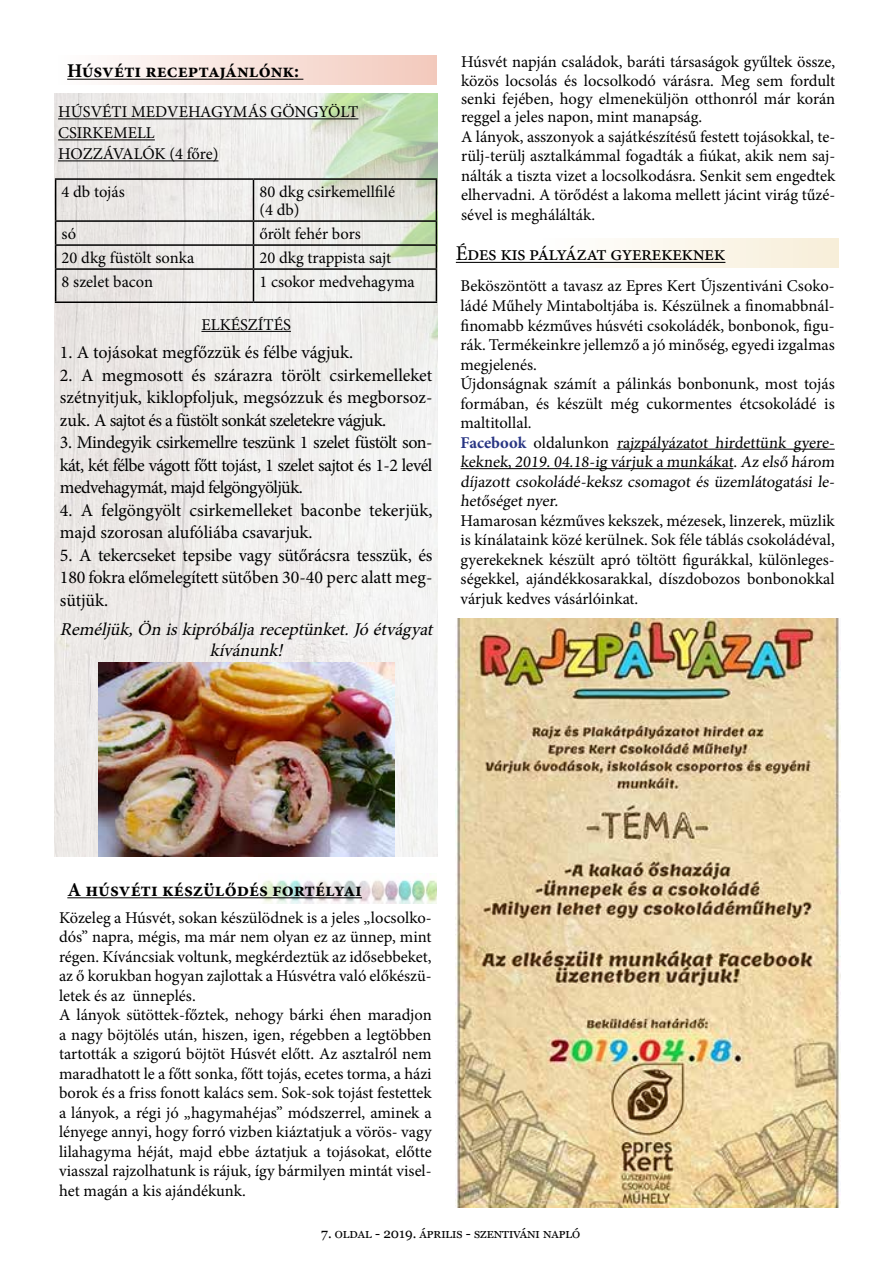
<style>
.page{position:relative;width:893px;height:1263px;background:#fff}
.page>*{position:absolute;margin:0;border:0;box-sizing:border-box;transform-origin:0 0}
.t1{font:21px "Minion Pro";letter-spacing:-.03em;color:#000}
.t2{font:700 19.5px "Minion Pro";color:#000}
.t3{font:18px/22.5px "Minion Pro";letter-spacing:-.01em;color:#000;text-align:justify}
.t4{font:italic 18px/21.6px "Minion Pro";color:#000;text-align:center}
.t5{font:16.5px/19.5px "Minion Pro";letter-spacing:-.005em;color:#000}
.t6{font:13.5px "Georgia";color:#000}
.s1{font-weight:700;color:#283583}
</style>
<div class="page">
<img style="left:55px;top:94px;width:382px;height:762px">
<img style="left:98px;top:663px;width:297px;height:193px">
<hr style="left:201px;top:331px;width:90px;height:1px;background:#000">
<div style="left:54px;top:55px;width:383px;height:30px;background:linear-gradient(to right,#fff,#f2c9bc)"></div>
<hr style="left:67px;top:79px;width:236px;height:1px;background:#000">
<hr style="left:55px;top:178px;width:198px;height:2px;background:#000">
<hr style="left:55px;top:180px;width:1px;height:40px;background:#000">
<hr style="left:253px;top:178px;width:184px;height:2px;background:#000">
<hr style="left:253px;top:180px;width:1px;height:40px;background:#000">
<hr style="left:436px;top:180px;width:1px;height:40px;background:#000">
<hr style="left:55px;top:220px;width:198px;height:2px;background:#000">
<hr style="left:253px;top:220px;width:184px;height:2px;background:#000">
<hr style="left:55px;top:244px;width:198px;height:2px;background:#000">
<svg style="left:55px;top:222px;width:1px;height:46px"></svg>
<hr style="left:253px;top:244px;width:184px;height:2px;background:#000">
<svg style="left:253px;top:222px;width:1px;height:46px"></svg>
<svg style="left:436px;top:222px;width:1px;height:46px"></svg>
<hr style="left:55px;top:268px;width:198px;height:2px;background:#000">
<hr style="left:55px;top:270px;width:1px;height:31px;background:#000">
<hr style="left:253px;top:268px;width:184px;height:2px;background:#000">
<hr style="left:253px;top:270px;width:1px;height:31px;background:#000">
<hr style="left:436px;top:270px;width:1px;height:31px;background:#000">
<hr style="left:55px;top:301px;width:198px;height:2px;background:#000">
<hr style="left:253px;top:301px;width:184px;height:2px;background:#000">
<hr style="left:58px;top:118px;width:300px;height:1px;background:#000">
<hr style="left:58px;top:139px;width:97px;height:1px;background:#000">
<hr style="left:58px;top:160px;width:160px;height:1px;background:#000">
<img style="left:456px;top:619px;width:384px;height:589px">
<hr style="left:617px;top:449px;width:218px;height:1px;background:#000">
<hr style="left:460px;top:468px;width:273px;height:1px;background:#000">
<div style="left:456px;top:238px;width:382px;height:30px;background:linear-gradient(to right,#fff,#f8efda)"></div>
<hr style="left:456px;top:262px;width:269px;height:1px;background:#000">
<img style="left:258px;top:879px;width:179px;height:25px">
<hr style="left:67px;top:897px;width:295px;height:1px;background:#000">
<p class="t2" style="left:67px;top:57px;width:233px">Húsvéti receptajánlónk:</p>
<p class="t5" style="left:58px;top:102px;width:302px;line-height:21px">HÚSVÉTI MEDVEHAGYMÁS GÖNGYÖLT<br>CSIRKEMELL<br>HOZZÁVALÓK (4 főre)</p>
<p class="t5" style="left:62px;top:182px;width:65px">4 db tojás</p>
<p class="t5" style="left:259px;top:183px;width:137px;line-height:18px">80 dkg csirkemellfilé (4 db)</p>
<p class="t5" style="left:62px;top:224px;width:16px">só</p>
<p class="t5" style="left:259px;top:224px;width:103px">őrölt fehér bors</p>
<p class="t5" style="left:62px;top:248px;width:134px">20 dkg füstölt sonka</p>
<p class="t5" style="left:259px;top:248px;width:133px">20 dkg trappista sajt</p>
<p class="t5" style="left:62px;top:272px;width:93px">8 szelet bacon</p>
<p class="t5" style="left:259px;top:272px;width:157px">1 csokor medvehagyma</p>
<p class="t5" style="left:201px;top:315px;width:91px">ELKÉSZÍTÉS</p>
<p class="t3" style="left:60px;top:341px;width:295px">1. A tojásokat megfőzzük és félbe vágjuk.</p>
<p class="t3" style="left:60px;top:364px;width:374px">2. A megmosott és szárazra törölt csirkemelleket szétnyitjuk, kiklopfoljuk, megsózzuk és megborsoz&shy;zuk. A sajtot és a füstölt sonkát szeletekre vágjuk.</p>
<p class="t3" style="left:60px;top:431px;width:374px">3. Mindegyik csirkemellre teszünk 1 szelet füstölt son&shy;kát, két félbe vágott főtt tojást, 1 szelet sajtot és 1-2 levél medvehagymát, majd felgöngyöljük.</p>
<p class="t3" style="left:60px;top:499px;width:374px">4. A felgöngyölt csirkemelleket baconbe tekerjük, majd szorosan alufóliába csavarjuk.</p>
<p class="t3" style="left:60px;top:544px;width:374px">5. A tekercseket tepsibe vagy sütőrácsra tesszük, és 180 fokra előmelegített sütőben 30-40 perc alatt meg&shy;sütjük.</p>
<p class="t4" style="left:60px;top:618px;width:379px">Remélj ük,Ön iskipróbálj areceptünket.Jóétvágyat kívánunk!</p>
<p class="t5" style="left:461px;top:52px;width:376px">Húsvét napján családok, baráti társaságok gyűltek össze, közös locsolás és locsolkodó várásra. Meg sem fordult</p>
<p class="t5" style="left:461px;top:90px;width:376px;line-height:18px">senki fejében, hogy elmeneküljön otthonról már korán reggel a jeles napon, mint manapság.</p>
<p class="t5" style="left:461px;top:127px;width:376px;text-align:justify">A lányok, asszonyok a sajátkészítésű festett tojásokkal, te&shy;rülj-terülj asztalkámmal fogadták a fiúkat, akik nem saj&shy;nálták a tiszta vizet a locsolkodásra. Senkit sem engedtek elhervadni. A törődést a lakoma mellett jácint virág tűzé&shy;sével is meghálálták.</p>
<p class="t1" style="left:456px;top:239px;width:271px">Édes kis pályázat gyerekeknek</p>
<p class="t5" style="left:460px;top:277px;width:378px">Beköszöntött a tavasz az Epres Kert Újszentiváni Csoko&shy;ládé Műhely Mintaboltjába is. Készülnek a finomabbnál&shy;finomabb kézműves húsvéti csokoládék, bonbonok, figu&shy;rák. Termékeinkre jellemző a jó minőség, egyedi izgalmas megjelenés.<br>Újdonságnak számít a pálinkás bonbonunk, most tojás formában, és készült még cukormentes étcsokoládé is maltitollal.<br><span class="s1">Facebook</span> oldalunkon rajzpályázatot hirdettünk gyere&shy;keknek, 2019. 04.18-ig várjuk a munkákat. Az első három díjazott csokoládé-keksz csomagot és üzemlátogatási le&shy;hetőséget nyer.<br>Hamarosan kézműves kekszek, mézesek, linzerek, müzlik is kínálataink közé kerülnek. Sok féle táblás csokoládéval, gyerekeknek készült apró töltött figurákkal, különleges&shy;ségekkel, ajándékkosarakkal, díszdobozos bonbonokkal várjuk kedves vásárlóinkat.</p>
<p class="t2" style="left:67px;top:876px;width:296px">A húsvéti készülődés fortélyai</p>
<p class="t5" style="left:59px;top:908px;width:375px">Közeleg a Húsvét, sokan készülödnek is a jeles „locsolko&shy;dós” napra, mégis, ma már nem olyan ez az ünnep, mint régen. Kíváncsiak voltunk, megkérdeztük az idősebbeket, az ő korukban hogyan zajlottak a Húsvétra való előkészü&shy;letek és az ünneplés.<br>A lányok sütöttek-főztek, nehogy bárki éhen maradjon a nagy böjtölés után, hiszen, igen, régebben a legtöbben tartották a szigorú böjtöt Húsvét előtt. Az asztalról nem maradhatott le a főtt sonka, főtt tojás, ecetes torma, a házi borok és a friss fonott kalács sem. Sok-sok tojást festettek a lányok, a régi jó „hagymahéjas” módszerrel, aminek a lényege annyi, hogy forró vizben kiáztatjuk a vörös- vagy lilahagyma héját, majd ebbe áztatjuk a tojásokat, előtte viasszal rajzolhatunk is rájuk, így bármilyen mintát visel&shy;het magán a kis ajándékunk.</p>
<p class="t6" style="left:321px;top:1225px;width:260px">7. oldal - 2019. április - Szentiváni Napló</p>
</div>
